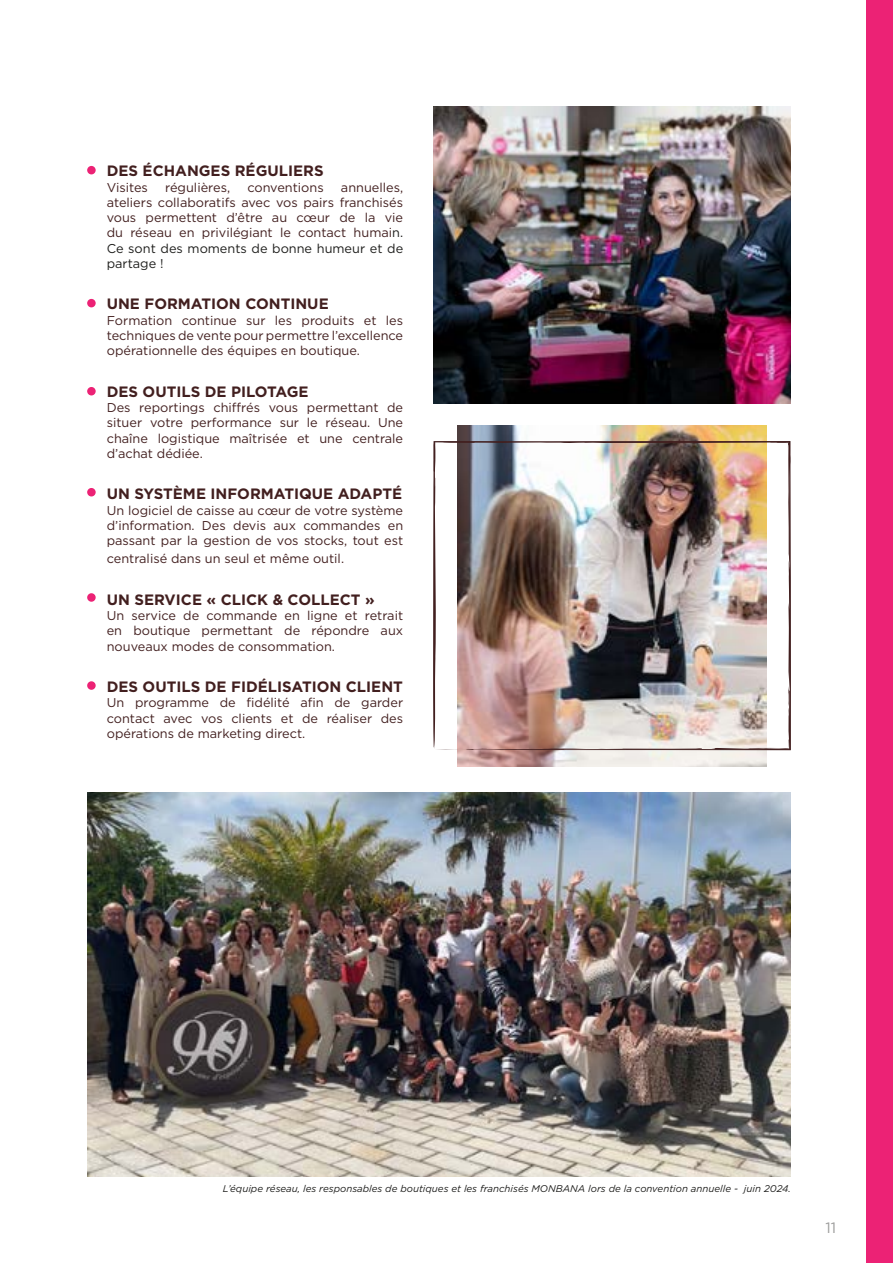
<style>
.page{position:relative;width:893px;height:1263px;background:#fff}
.page>*{position:absolute;margin:0;border:0;box-sizing:border-box;transform-origin:0 0}
.t1{font:700 15px "Gotham";color:#421f1f}
.t2{font:15px "Gotham";color:#9d9d9c}
.t3{font:12.75px/15.3px "Gotham";color:#421f1f;text-align:justify}
.t4{font:italic 9.75px "Gotham";color:#1d1d1b}
.s1{color:#1d1d1b}
</style>
<div class="page">
<img style="left:433px;top:106px;width:358px;height:298px">
<div style="left:87px;top:166px;width:9px;height:8px;background:#ec2275;border-radius:50%"></div>
<div style="left:87px;top:299px;width:9px;height:8px;background:#ec2275;border-radius:50%"></div>
<div style="left:87px;top:387px;width:9px;height:8px;background:#ec2275;border-radius:50%"></div>
<div style="left:87px;top:488px;width:9px;height:8px;background:#ec2275;border-radius:50%"></div>
<div style="left:87px;top:593px;width:9px;height:9px;background:#ec2275;border-radius:50%"></div>
<div style="left:87px;top:681px;width:9px;height:9px;background:#ec2275;border-radius:50%"></div>
<div style="left:866px;top:0;width:27px;height:1263px;background:#ec2275"></div>
<img style="left:88px;top:792px;width:703px;height:385px">
<img style="left:457px;top:425px;width:310px;height:341px">
<img style="left:434px;top:441px;width:356px;height:309px">
<svg style="left:434px;top:749px;width:70px;height:2px"></svg>
<svg style="left:541px;top:750px;width:15px;height:1px"></svg>
<svg style="left:594px;top:748px;width:39px;height:2px"></svg>
<p class="t1" style="left:107px;top:161px;width:218px">DES ÉCHANGES RÉGULIERS</p>
<p class="t3" style="left:107px;top:179px;width:43px">Visites</p>
<p class="t3" style="left:165px;top:179px;width:66px">régulières,</p>
<p class="t3" style="left:247px;top:179px;width:78px">conventions</p>
<p class="t3" style="left:107px;top:179px;width:298px;text-indent:234px">annuelles, ateliers collaboratifs avec vos pairs franchisés vous permettent d’être au cœur de la vie du réseau en privilégiant le contact humai<span class="s1">n.<br>Ce sont des moments de bonne humeur et de partage !</span></p>
<p class="t1" style="left:107px;top:294px;width:223px">UNE FORMATION CONTINUE</p>
<p class="t3" style="left:107px;top:312px;width:298px">Formation continue sur les produits et les techniques de vente pour permettre l’excellence opérationnelle des équipes en boutique.</p>
<p class="t1" style="left:107px;top:381px;width:203px">DES OUTILS DE PILOTAGE</p>
<p class="t3" style="left:107px;top:400px;width:298px">Des reportings chiffrés vous permettant de situer votre performance sur le réseau. Une chaîne logistique maîtrisée et une centrale d’achat dédiée.</p>
<p class="t1" style="left:107px;top:484px;width:297px">UN SYSTÈME INFORMATIQUE ADAPTÉ</p>
<p class="t3" style="left:107px;top:502px;width:298px">Un logiciel de caisse au cœur de votre système d’information. Des devis aux commandes en passant par la gestion de vos stocks, tout est</p>
<p class="t3" style="left:107px;top:551px;width:239px">centralisé dans un seul et même outil.</p>
<p class="t1" style="left:107px;top:589px;width:269px">UN SERVICE « CLICK &amp; COLLECT »</p>
<p class="t3" style="left:107px;top:607px;width:298px">Un service de commande en ligne et retrait en boutique permettant de répondre aux nouveaux modes de consommation.</p>
<p class="t1" style="left:107px;top:677px;width:298px">DES OUTILS DE FIDÉLISATION CLIENT</p>
<p class="t3" style="left:107px;top:695px;width:298px">Un programme de fidélité afin de garder contact avec vos clients et de réaliser des opérations de marketing direct.</p>
<p class="t4" style="left:223px;top:1182px;width:570px">L’équipe réseau, les responsables de boutiques et les franchisés MONBANA lors de la convention annuelle - juin 2024.</p>
<p class="t2" style="left:825px;top:1218px;width:12px">11</p>
</div>
